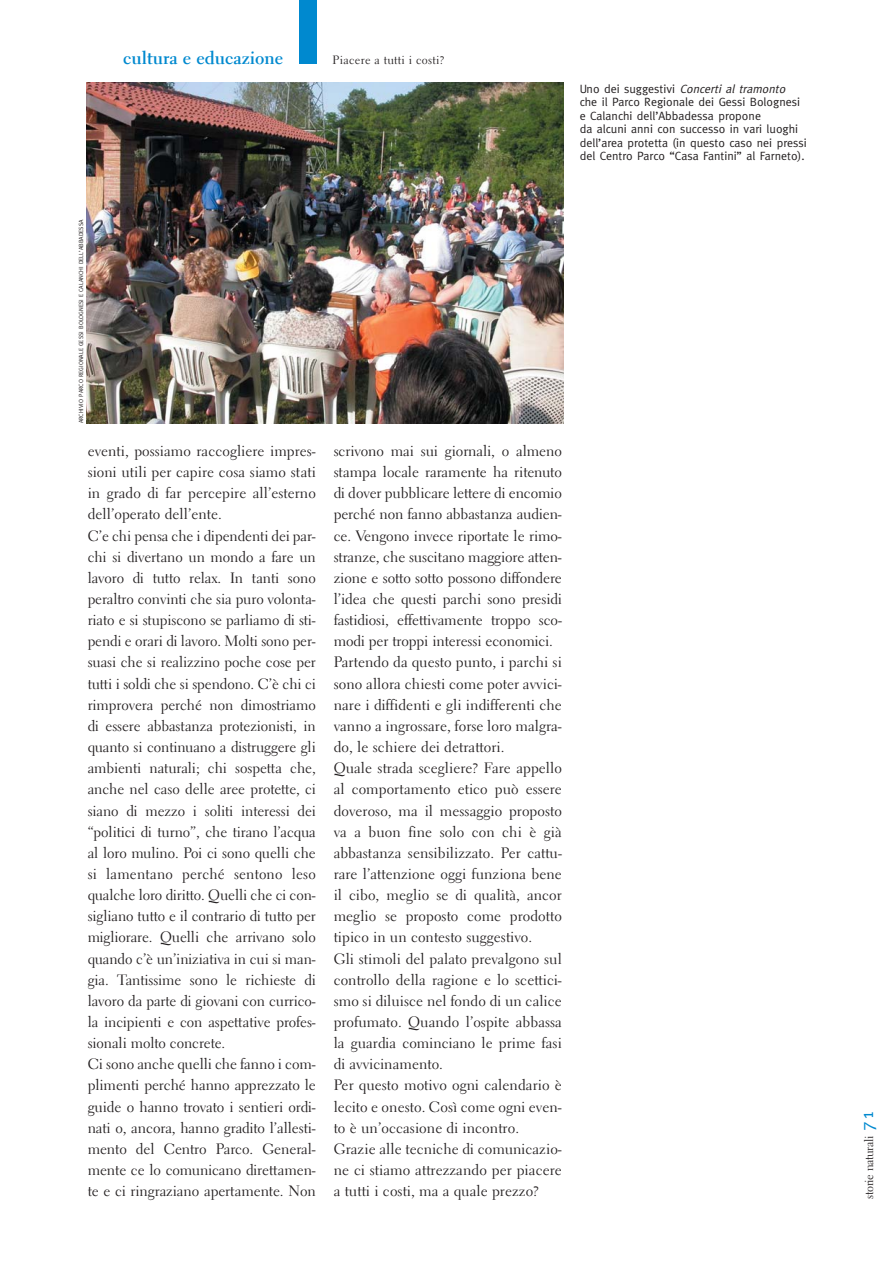
<style>
.page{position:relative;width:893px;height:1263px;background:#fff}
.page>*{position:absolute;margin:0;border:0;box-sizing:border-box;transform-origin:0 0}
.t1{font:700 18px "Electra LH";color:#0089cf}
.t2{font:15px/21.1px "Electra LH";letter-spacing:-.005em;color:#231f20}
.t3{font:12px/13.5px "Meta";color:#231f20}
.t4{font:12px "Electra LH";letter-spacing:.025em;color:#231f20}
.t5{font:12px "Electra LH";letter-spacing:-.025em;color:#231f20}
.t6{font:6px "Meta";color:#231f20}
.s1{font-style:italic}
.s2{font-family:"Meta";font-size:18px;color:#0089cf}
</style>
<div class="page">
<div style="left:300px;top:0;width:17px;height:64px;background:#0089cf"></div>
<img style="left:86px;top:82px;width:477px;height:341px">
<p class="t1" style="left:123px;top:50px;width:161px">cultura e educazione</p>
<p class="t4" style="left:332px;top:55px;width:113px">Piacere a tutti i costi?</p>
<p class="t3" style="left:579px;top:83px;width:228px">Un o d e i s u gge s t i v i <span class="s1">Concerti al tramonto </span>che il Parco Regionale dei Gessi Bolognesi e Calanchi dell’Abbadessa propone<br>da alcuni anni con successo in vari luoghi dell’area protetta (in questo caso nei pressi del Centro Parco “Casa Fantini” al Farneto).</p>
<p class="t6" style="left:79px;top:423px;width:205px;rotate:-90deg">ARCHIVIO PARCO REGIONALE GESSI BOLOGNESI E CALANCHI DELL’ABBADESSA</p>
<p class="t2" style="left:88px;top:442px;width:230px">eventi, possiamo raccogliere impres&shy;sioni utili per capire cosa siamo stati in grado di far percepire all’esterno dell’operato dell’ente.<br>C’e chi pensa che i dipendenti dei par&shy;chi si divertano un mondo a fare un lavoro di tutto relax. In tanti sono peraltro convinti che sia puro volonta&shy;riato e si stupiscono se parliamo di sti&shy;pendi e orari di lavoro. Molti sono per&shy;suasi che si realizzino poche cose per tutti i soldi che si spendono. C’è chi ci rimprovera perché non dimostriamo di essere abbastanza protezionisti, in quanto si continuano a distruggere gli ambienti naturali; chi sospetta che, anche nel caso delle aree protette, ci siano di mezzo i soliti interessi dei “politici di turno”, che tirano l’acqua al loro mulino. Poi ci sono quelli che si lamentano perché sentono leso qualche loro diritto. Quelli che ci con&shy;sigliano tutto e il contrario di tutto per migliorare. Quelli che arrivano solo quando c’è un’iniziativa in cui si man&shy;gia. Tantissime sono le richieste di lavoro da parte di giovani con currico&shy;la incipienti e con aspettative profes&shy;sionali molto concrete.<br>Ci sono anche quelli che fanno i com&shy;plimenti perché hanno apprezzato le guide o hanno trovato i sentieri ordi&shy;nati o, ancora, hanno gradito l’allesti&shy;mento del Centro Parco. General&shy;mente ce lo comunicano direttamen&shy;te e ci ringraziano apertamente. Non</p>
<p class="t2" style="left:334px;top:442px;width:230px">scrivono mai sui giornali, o almeno stampa locale raramente ha ritenuto di dover pubblicare lettere di encomio perché non fanno abbastanza audien&shy;ce. Vengono invece riportate le rimo&shy;stranze, che suscitano maggiore atten&shy;zione e sotto sotto possono diffondere l’idea che questi parchi sono presidi fastidiosi, effettivamente troppo sco&shy;modi per troppi interessi economici.<br>Partendo da questo punto, i parchi si sono allora chiesti come poter avvici&shy;nare i diffidenti e gli indifferenti che vanno a ingrossare, forse loro malgra&shy;do, le schiere dei detrattori.<br>Quale strada scegliere? Fare appello al comportamento etico può essere doveroso, ma il messaggio proposto va a buon fine solo con chi è già abbastanza sensibilizzato. Per cattu&shy;rare l’attenzione oggi funziona bene il cibo, meglio se di qualità, ancor meglio se proposto come prodotto tipico in un contesto suggestivo.<br>Gli stimoli del palato prevalgono sul controllo della ragione e lo scettici&shy;smo si diluisce nel fondo di un calice profumato. Quando l’ospite abbassa la guardia cominciano le prime fasi di avvicinamento.<br>Per questo motivo ogni calendario è lecito e onesto. Così come ogni even&shy;to è un’occasione di incontro.<br>Grazie alle tecniche di comunicazio&shy;ne ci stiamo attrezzando per piacere a tutti i costi, ma a quale prezzo?</p>
<p class="t5" style="left:864px;top:1199px;width:88px;rotate:-90deg">storie naturali <span class="s2">71</span></p>
</div>
